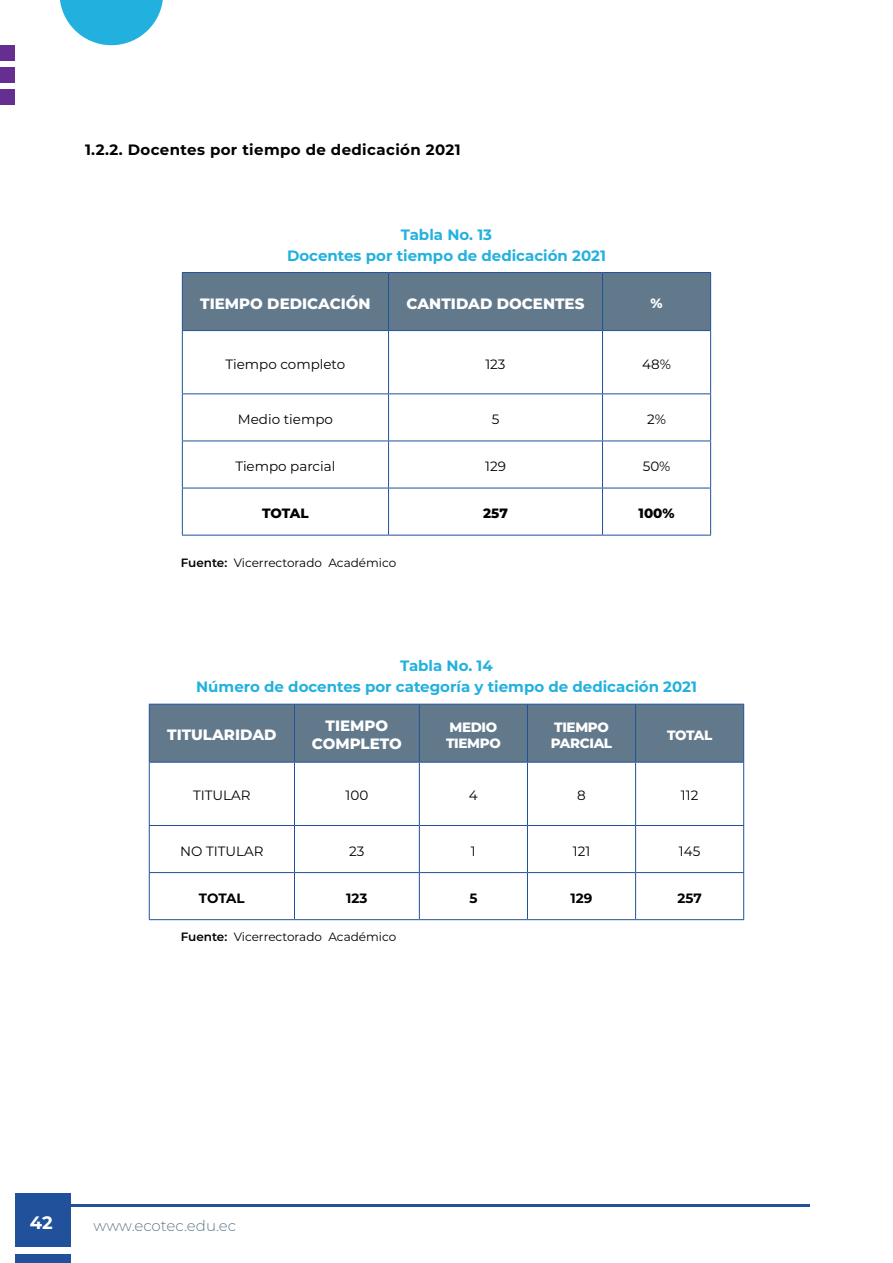
<style>
.page{position:relative;width:893px;height:1263px;background:#fff}
.page>*{position:absolute;margin:0;border:0;box-sizing:border-box;transform-origin:0 0}
.t1{font:700 18px "Montserrat";color:#fff}
.t2{font:700 15px/21px "Montserrat";color:#22b1df;text-align:center}
.t3{font:800 15px/18px "Montserrat";color:#fff;text-align:center}
.t4{font:700 15px "Montserrat";letter-spacing:.025em;color:#000}
.t5{font:300 15px "Montserrat";color:#61798b}
.t6{font:13.5px "Montserrat";color:#000}
.t7{font:800 13.5px/16.2px "Montserrat";letter-spacing:-.025em;color:#fff}
.t8{font:700 13.5px "Montserrat";color:#000}
.t9{font:800 13.5px "Montserrat";letter-spacing:-.005em;color:#000}
.t10{font:12px "Montserrat";color:#000}
.s1{font-weight:600}
</style>
<div class="page">
<div style="left:15px;top:1194px;width:55px;height:53px;background:#20519a"></div>
<div style="left:15px;top:1254px;width:55px;height:9px;background:#20519a"></div>
<hr style="left:70px;top:1204px;width:740px;height:2px;background:#20519a">
<svg style="left:60px;top:0;width:103px;height:45px"></svg>
<div style="left:0;top:67px;width:15px;height:16px;background:#662e91"></div>
<div style="left:0;top:45px;width:15px;height:16px;background:#662e91"></div>
<div style="left:0;top:90px;width:15px;height:15px;background:#662e91"></div>
<div style="left:183px;top:273px;width:527px;height:57px;background:#61798b"></div>
<svg style="left:183px;top:331px;width:527px;height:204px"></svg>
<hr style="left:182px;top:272px;width:207px;height:1px;background:#20519a">
<hr style="left:182px;top:273px;width:1px;height:57px;background:#20519a">
<hr style="left:389px;top:272px;width:213px;height:1px;background:#20519a">
<hr style="left:388px;top:273px;width:1px;height:57px;background:#20519a">
<hr style="left:602px;top:272px;width:109px;height:1px;background:#20519a">
<hr style="left:602px;top:273px;width:1px;height:57px;background:#20519a">
<hr style="left:710px;top:273px;width:1px;height:57px;background:#20519a">
<hr style="left:182px;top:330px;width:207px;height:1px;background:#20519a">
<hr style="left:389px;top:330px;width:213px;height:1px;background:#20519a">
<hr style="left:602px;top:330px;width:109px;height:1px;background:#20519a">
<hr style="left:182px;top:331px;width:1px;height:62px;background:#20519a">
<hr style="left:388px;top:331px;width:1px;height:62px;background:#20519a">
<hr style="left:602px;top:331px;width:1px;height:62px;background:#20519a">
<hr style="left:710px;top:331px;width:1px;height:62px;background:#20519a">
<hr style="left:182px;top:393px;width:207px;height:1px;background:#20519a">
<hr style="left:182px;top:394px;width:1px;height:47px;background:#20519a">
<hr style="left:389px;top:393px;width:213px;height:1px;background:#20519a">
<hr style="left:388px;top:394px;width:1px;height:47px;background:#20519a">
<hr style="left:602px;top:393px;width:109px;height:1px;background:#20519a">
<hr style="left:602px;top:394px;width:1px;height:47px;background:#20519a">
<hr style="left:710px;top:394px;width:1px;height:47px;background:#20519a">
<hr style="left:182px;top:441px;width:207px;height:1px;background:#20519a">
<hr style="left:182px;top:441px;width:1px;height:47px;background:#20519a">
<hr style="left:389px;top:441px;width:213px;height:1px;background:#20519a">
<hr style="left:388px;top:441px;width:1px;height:47px;background:#20519a">
<hr style="left:602px;top:441px;width:109px;height:1px;background:#20519a">
<hr style="left:602px;top:441px;width:1px;height:47px;background:#20519a">
<hr style="left:710px;top:441px;width:1px;height:47px;background:#20519a">
<hr style="left:182px;top:488px;width:207px;height:1px;background:#20519a">
<hr style="left:182px;top:488px;width:1px;height:47px;background:#20519a">
<hr style="left:389px;top:488px;width:213px;height:1px;background:#20519a">
<hr style="left:388px;top:488px;width:1px;height:47px;background:#20519a">
<hr style="left:602px;top:488px;width:109px;height:1px;background:#20519a">
<hr style="left:602px;top:488px;width:1px;height:47px;background:#20519a">
<hr style="left:710px;top:488px;width:1px;height:47px;background:#20519a">
<hr style="left:182px;top:535px;width:207px;height:1px;background:#20519a">
<hr style="left:389px;top:535px;width:213px;height:1px;background:#20519a">
<hr style="left:602px;top:535px;width:109px;height:1px;background:#20519a">
<div style="left:150px;top:705px;width:593px;height:57px;background:#61798b"></div>
<svg style="left:150px;top:763px;width:593px;height:156px"></svg>
<hr style="left:149px;top:704px;width:145px;height:1px;background:#20519a">
<hr style="left:149px;top:704px;width:1px;height:58px;background:#20519a">
<hr style="left:294px;top:704px;width:125px;height:1px;background:#20519a">
<hr style="left:294px;top:704px;width:1px;height:58px;background:#20519a">
<hr style="left:419px;top:704px;width:108px;height:1px;background:#20519a">
<hr style="left:419px;top:704px;width:1px;height:58px;background:#20519a">
<hr style="left:527px;top:704px;width:109px;height:1px;background:#20519a">
<hr style="left:527px;top:704px;width:1px;height:58px;background:#20519a">
<hr style="left:636px;top:704px;width:108px;height:1px;background:#20519a">
<hr style="left:635px;top:704px;width:1px;height:58px;background:#20519a">
<hr style="left:743px;top:704px;width:1px;height:58px;background:#20519a">
<hr style="left:149px;top:762px;width:145px;height:1px;background:#20519a">
<hr style="left:294px;top:762px;width:125px;height:1px;background:#20519a">
<hr style="left:419px;top:762px;width:108px;height:1px;background:#20519a">
<hr style="left:527px;top:762px;width:109px;height:1px;background:#20519a">
<hr style="left:636px;top:762px;width:108px;height:1px;background:#20519a">
<hr style="left:149px;top:762px;width:1px;height:63px;background:#20519a">
<hr style="left:294px;top:762px;width:1px;height:63px;background:#20519a">
<hr style="left:419px;top:762px;width:1px;height:63px;background:#20519a">
<hr style="left:527px;top:762px;width:1px;height:63px;background:#20519a">
<hr style="left:635px;top:762px;width:1px;height:63px;background:#20519a">
<hr style="left:743px;top:762px;width:1px;height:63px;background:#20519a">
<hr style="left:149px;top:825px;width:145px;height:1px;background:#20519a">
<hr style="left:149px;top:826px;width:1px;height:46px;background:#20519a">
<hr style="left:294px;top:825px;width:125px;height:1px;background:#20519a">
<hr style="left:294px;top:826px;width:1px;height:46px;background:#20519a">
<hr style="left:419px;top:825px;width:108px;height:1px;background:#20519a">
<hr style="left:419px;top:826px;width:1px;height:46px;background:#20519a">
<hr style="left:527px;top:825px;width:109px;height:1px;background:#20519a">
<hr style="left:527px;top:826px;width:1px;height:46px;background:#20519a">
<hr style="left:636px;top:825px;width:108px;height:1px;background:#20519a">
<hr style="left:635px;top:826px;width:1px;height:46px;background:#20519a">
<hr style="left:743px;top:826px;width:1px;height:46px;background:#20519a">
<hr style="left:149px;top:872px;width:145px;height:1px;background:#20519a">
<hr style="left:149px;top:873px;width:1px;height:46px;background:#20519a">
<hr style="left:294px;top:872px;width:125px;height:1px;background:#20519a">
<hr style="left:294px;top:873px;width:1px;height:46px;background:#20519a">
<hr style="left:419px;top:872px;width:108px;height:1px;background:#20519a">
<hr style="left:419px;top:873px;width:1px;height:46px;background:#20519a">
<hr style="left:527px;top:872px;width:109px;height:1px;background:#20519a">
<hr style="left:527px;top:873px;width:1px;height:46px;background:#20519a">
<hr style="left:636px;top:872px;width:108px;height:1px;background:#20519a">
<hr style="left:635px;top:873px;width:1px;height:46px;background:#20519a">
<hr style="left:743px;top:873px;width:1px;height:46px;background:#20519a">
<hr style="left:149px;top:919px;width:145px;height:1px;background:#20519a">
<hr style="left:294px;top:919px;width:125px;height:1px;background:#20519a">
<hr style="left:419px;top:919px;width:108px;height:1px;background:#20519a">
<hr style="left:527px;top:919px;width:109px;height:1px;background:#20519a">
<hr style="left:636px;top:919px;width:108px;height:1px;background:#20519a">
<p class="t4" style="left:85px;top:139px;width:377px">1.2.2. Docentes por tiempo de dedicación 2021</p>
<p class="t2" style="left:287px;top:223px;width:320px">Tabla No. 13<br>Docentes por tiempo de dedicación 2021</p>
<p class="t3" style="left:200px;top:294px;width:172px">TIEMPO DEDICACIÓN</p>
<p class="t3" style="left:407px;top:294px;width:179px">CANTIDAD DOCENTES</p>
<p class="t7" style="left:650px;top:294px;width:14px">%</p>
<p class="t6" style="left:226px;top:355px;width:121px">Tiempo completo</p>
<p class="t6" style="left:485px;top:355px;width:22px">123</p>
<p class="t6" style="left:642px;top:355px;width:30px">48%</p>
<p class="t6" style="left:238px;top:410px;width:97px">Medio tiempo</p>
<p class="t6" style="left:492px;top:410px;width:9px">5</p>
<p class="t6" style="left:647px;top:410px;width:20px">2%</p>
<p class="t6" style="left:235px;top:457px;width:101px">Tiempo parcial</p>
<p class="t6" style="left:485px;top:457px;width:22px">129</p>
<p class="t6" style="left:643px;top:457px;width:29px">50%</p>
<p class="t9" style="left:262px;top:503px;width:48px">TOTAL</p>
<p class="t9" style="left:483px;top:503px;width:26px">257</p>
<p class="t9" style="left:639px;top:503px;width:38px">100%</p>
<p class="t10" style="left:181px;top:554px;width:217px"><span class="s1">Fuente:</span> Vicerrectorado Académico</p>
<p class="t2" style="left:196px;top:655px;width:502px">Tabla No. 14<br>Número de docentes por categoría y tiempo de dedicación 2021</p>
<p class="t3" style="left:167px;top:725px;width:111px">TITULARIDAD</p>
<p class="t3" style="left:312px;top:716px;width:92px">TIEMPO<br>COMPLETO</p>
<p class="t7" style="left:446px;top:718px;width:56px">MEDIO<br>TIEMPO</p>
<p class="t7" style="left:551px;top:718px;width:63px">TIEMPO<br>PARCIAL</p>
<p class="t7" style="left:667px;top:726px;width:47px">TOTAL</p>
<p class="t6" style="left:193px;top:786px;width:59px">TITULAR</p>
<p class="t6" style="left:346px;top:786px;width:24px">100</p>
<p class="t6" style="left:469px;top:786px;width:10px">4</p>
<p class="t6" style="left:577px;top:786px;width:10px">8</p>
<p class="t6" style="left:681px;top:786px;width:19px">112</p>
<p class="t6" style="left:180px;top:841px;width:85px">NO TITULAR</p>
<p class="t6" style="left:349px;top:841px;width:17px">23</p>
<p class="t6" style="left:471px;top:841px;width:6px">1</p>
<p class="t6" style="left:573px;top:841px;width:19px">121</p>
<p class="t6" style="left:679px;top:841px;width:23px">145</p>
<p class="t8" style="left:199px;top:888px;width:47px">TOTAL</p>
<p class="t8" style="left:346px;top:888px;width:23px">123</p>
<p class="t8" style="left:469px;top:888px;width:10px">5</p>
<p class="t8" style="left:571px;top:888px;width:23px">129</p>
<p class="t8" style="left:677px;top:888px;width:26px">257</p>
<p class="t10" style="left:181px;top:928px;width:217px"><span class="s1">Fuente:</span> Vicerrectorado Académico</p>
<p class="t1" style="left:30px;top:1210px;width:24px">42</p>
<p class="t5" style="left:94px;top:1215px;width:144px">www.ecotec.edu.ec</p>
</div>
